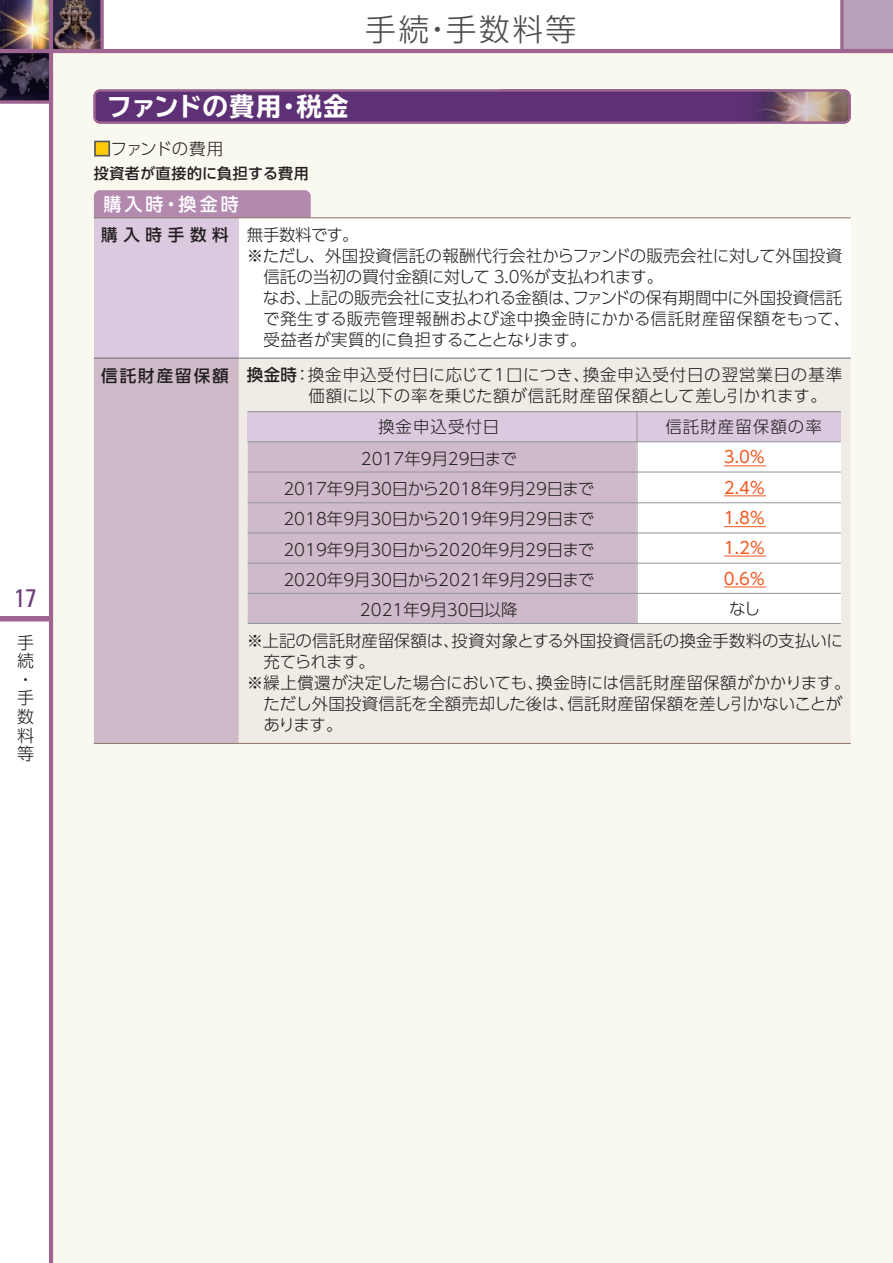
<style>
.page{position:relative;width:893px;height:1263px;background:#fff}
.page>*{position:absolute;margin:0;border:0;box-sizing:border-box;transform-origin:0 0}
.t1{font:300 30.75px "UD Shin Go Pro";letter-spacing:.08em;color:#4b4c4d}
.t2{font:700 expanded 25.5px "TBUD Go Std";color:#fff}
.t3{font:condensed 25.5px "Univers";color:#6e407b}
.t4{font:500 18px "UD Shin Go Pro";letter-spacing:.17em;color:#fff}
.t5{font:300 16.95px/18.6px "UD Shin Go Pro";color:#231f20}
.t6{font:300 16.5px/30.5px "UD Shin Go Pro";color:#231f20;text-align:center}
.t7{font:300 16.5px/21px "UD Shin Go Pro";letter-spacing:.04em;color:#231f20}
.t8{font:16.5px/30.3px "UD Shin Go Pro";color:#f15921;text-align:justify}
.t9{font:300 16.5px "UD Shin Go Pro";letter-spacing:.06em;color:#231f20}
.t10{font:300 16.5px "UD Shin Go Pro";letter-spacing:-.025em;color:#231f20}
.t11{font:500 16.5px "UD Shin Go Pro";letter-spacing:.12em;color:#231f20}
.t12{font:500 15px "UD Shin Go Pro";letter-spacing:.035em;color:#231f20}
.s1{color:#feca0a}
.s2{font-weight:500}
</style>
<div class="page">
<img style="left:0;top:0;width:49px;height:49px">
<div style="left:51px;top:51px;width:842px;height:1212px;background:#faf9f0"></div>
<img style="left:0;top:53px;width:49px;height:47px">
<div style="left:842px;top:0;width:51px;height:51px;background:#b8a1ba"></div>
<img style="left:53px;top:0;width:47px;height:49px">
<svg style="left:840px;top:0;width:4px;height:49px"></svg>
<div style="left:0;top:616px;width:51px;height:5px;background:#9f6591"></div>
<hr style="left:49px;top:0;width:4px;height:1263px;background:#9f6591">
<hr style="left:0;top:49px;width:893px;height:4px;background:#9f6591">
<svg style="left:0;top:100px;width:49px;height:4px"></svg>
<svg style="left:100px;top:0;width:4px;height:49px"></svg>
<svg style="left:94px;top:90px;width:756px;height:34px;background:#6c3f7a"></svg>
<div style="left:94px;top:190px;width:217px;height:34px;background:#b489b0;border-radius:6px"></div>
<div style="left:115px;top:218px;width:736px;height:525px;background:#fff"></div>
<div style="left:94px;top:218px;width:144px;height:525px;background:#dbc9df"></div>
<div style="left:238px;top:359px;width:613px;height:384px;background:#f0ece5"></div>
<div style="left:94px;top:358px;width:144px;height:385px;background:#cfbaca"></div>
<hr style="left:94px;top:743px;width:757px;height:1px;background:#927b68">
<hr style="left:94px;top:217px;width:757px;height:1px;background:#927b68">
<hr style="left:94px;top:358px;width:757px;height:1px;background:#6c6d70">
<div style="left:94px;top:141px;width:16px;height:15px;border:2px solid #57585a"></div>
<div style="left:248px;top:412px;width:593px;height:30px;background:#dbc9df"></div>
<hr style="left:636px;top:442px;width:1px;height:181px;background:#e3dbcf">
<div style="left:248px;top:442px;width:388px;height:181px;background:#cfbaca"></div>
<div style="left:637px;top:442px;width:204px;height:181px;background:#fff"></div>
<hr style="left:248px;top:472px;width:593px;height:1px;background:#939598">
<hr style="left:248px;top:532px;width:593px;height:1px;background:#939598">
<hr style="left:248px;top:563px;width:593px;height:1px;background:#939598">
<hr style="left:248px;top:593px;width:593px;height:1px;background:#939598">
<hr style="left:248px;top:411px;width:593px;height:1px;background:#939598">
<hr style="left:248px;top:441px;width:593px;height:1px;background:#939598">
<hr style="left:248px;top:502px;width:593px;height:1px;background:#939598">
<hr style="left:637px;top:412px;width:1px;height:211px;background:#939598">
<hr style="left:248px;top:623px;width:593px;height:1px;background:#939598">
<hr style="left:724px;top:465px;width:42px;height:1px;background:#f15921">
<hr style="left:724px;top:495px;width:42px;height:1px;background:#f15921">
<hr style="left:724px;top:526px;width:42px;height:1px;background:#f15921">
<hr style="left:724px;top:556px;width:42px;height:1px;background:#f15921">
<hr style="left:724px;top:587px;width:42px;height:1px;background:#f15921">
<h2 class="t3" style="left:14px;top:582px;width:24px">17</h2>
<p class="t5" style="left:17px;top:632px;width:18px">手続・手数料等</p>
<h1 class="t1" style="left:365px;top:4px;width:213px">手続・手数料等</h1>
<h2 class="t2" style="left:107px;top:92px;width:244px">ファンドの費用・税金</h2>
<p class="t10" style="left:94px;top:135px;width:131px"><span class="s1">■</span>ファンドの費用</p>
<p class="t12" style="left:94px;top:161px;width:216px">投資者が直接的に負担する費用</p>
<p class="t4" style="left:104px;top:190px;width:137px">購入時・換金時</p>
<p class="t6" style="left:101px;top:219px;width:259px"><span class="s2">購入時手数料</span> 無手数料です。</p>
<p class="t6" style="left:247px;top:240px;width:597px">※ただし、外国投資信託の報酬代行会社からファンドの販売会社に対して外国投資</p>
<p class="t6" style="left:263px;top:261px;width:401px">信託の当初の買付金額に対して 3.0％が支払われます。</p>
<p class="t6" style="left:247px;top:282px;width:597px">　なお、上記の販売会社に支払われる金額は、ファンドの保有期間中に外国投資信託</p>
<p class="t7" style="left:263px;top:308px;width:589px">で発生する販売管理報酬および途中換金時にかかる信託財産留保額をもって、</p>
<p class="t6" style="left:263px;top:324px;width:325px">受益者が実質的に負担することとなります。</p>
<p class="t7" style="left:308px;top:363px;width:535px;text-indent:-62px"><span class="s2">換金時</span>：換金申込受付日に応じて1口につき、換金申込受付日の翌営業日の基準価額に以下の率を乗じた額が信託財産留保額として差し引かれます。</p>
<p class="t11" style="left:101px;top:363px;width:129px">信託財産留保額</p>
<p class="t6" style="left:283px;top:411px;width:313px">換金申込受付日<br>2017年9月29日まで<br>2017年9月30日から2018年9月29日まで<br>2018年9月30日から2019年9月29日まで<br>2019年9月30日から2020年9月29日まで<br>2020年9月30日から2021年9月29日まで<br>2021年9月30日以降</p>
<p class="t9" style="left:665px;top:414px;width:158px">信託財産留保額の率</p>
<p class="t8" style="left:724px;top:441px;width:43px">3.0％2.4％1.8％1.2％0.6％</p>
<p class="t6" style="left:729px;top:593px;width:32px">なし</p>
<p class="t6" style="left:247px;top:625px;width:597px">※上記の信託財産留保額は、投資対象とする外国投資信託の換金手数料の支払いに</p>
<p class="t6" style="left:263px;top:646px;width:113px">充てられます。</p>
<p class="t6" style="left:247px;top:667px;width:605px">※繰上償還が決定した場合においても、換金時には信託財産留保額がかかります。</p>
<p class="t6" style="left:263px;top:688px;width:580px">ただし外国投資信託を全額売却した後は、信託財産留保額を差し引かないことが</p>
<p class="t6" style="left:263px;top:709px;width:81px">あります。</p>
</div>
